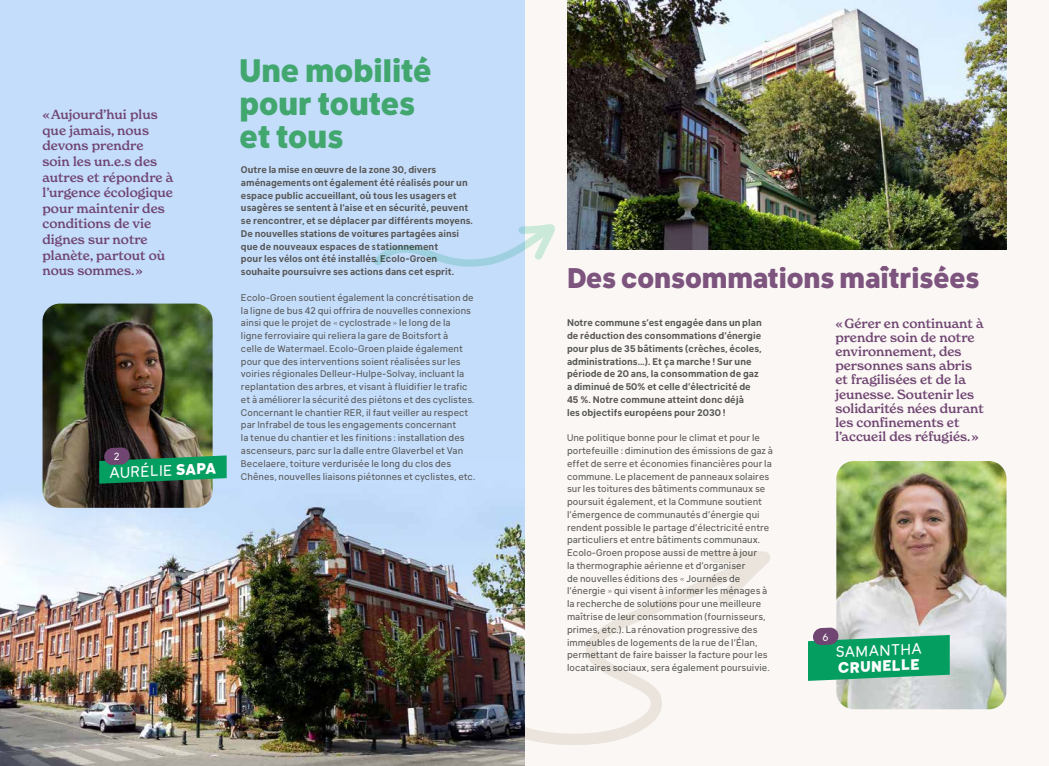
<style>
.page{position:relative;width:1049px;height:766px;background:#fff}
.page>*{position:absolute;margin:0;border:0;box-sizing:border-box;transform-origin:0 0}
.t1{font:800 32px/32.6px "Klima";color:#42a66f}
.t2{font:800 28px "Klima";color:#7d547e}
.t3{font:15px "Klima";color:#fff}
.t4{font:800 15px "Klima";color:#fff}
.t5{font:500 13px/15.6px "New Spirit";color:#704572}
.t6{font:9.5px/12.8px "Klima";letter-spacing:.005em;color:#575756}
.t7{font:700 9.5px/12.8px "Klima";letter-spacing:.005em;color:#575756}
.s1{font-weight:800}
.s2{font-weight:300}
</style>
<div class="page">
<div style="left:524px;top:0;width:525px;height:765px;background:#faf7f4"></div>
<img style="left:836px;top:461px;width:170px;height:248px">
<div style="left:0;top:0;width:524px;height:765px;background:#c4ddfb"></div>
<img style="left:0;top:506px;width:524px;height:259px">
<img style="left:567px;top:0;width:439px;height:249px">
<svg style="left:505px;top:556px;width:220px;height:189px"></svg>
<svg style="left:709px;top:551px;width:61px;height:52px"></svg>
<svg style="left:374px;top:224px;width:181px;height:42px"></svg>
<img style="left:43px;top:303px;width:170px;height:100px">
<svg style="left:808px;top:627px;width:142px;height:53px;background:#38a67c"></svg>
<img style="left:0;top:403px;width:227px;height:184px">
<h3 class="t5" style="left:43px;top:107px;width:132px">«Aujourd’hui plus que jamais, nous devons prendre soin les un.e.s des autres et répondre à l’urgence écologique pour maintenir des conditions de vie dignes sur notre planète, partout où nous sommes.»</h3>
<h3 class="t3" style="left:109px;top:460px;width:108px;rotate:-3deg">AURÉLIE <span class="s1">SAPA</span></h3>
<h1 class="t1" style="left:240px;top:51px;width:194px">Une mobilité pour toutes et tous</h1>
<p class="t7" style="left:241px;top:162px;width:234px">Outre la mise en œuvre de la zone 30, divers aménagements ont également été réalisés pour un espace public accueillant, où tous les usagers et usagères se sentent à l’aise et en sécurité, peuvent se rencontrer, et se déplacer par différents moyens.<br>De nouvelles stations de voitures partagées ainsi que de nouveaux espaces de stationnement<br>pour les vélos ont été installés. Ecolo-Groen souhaite poursuivre ses actions dans cet esprit.</p>
<p class="t6" style="left:241px;top:290px;width:236px">Ecolo-Groen soutient également la concrétisation de la ligne de bus 42 qui offrira de nouvelles connexions ainsi que le projet de <span class="s2">«</span>cyclostrade<span class="s2">»</span> le long de la<br>ligne ferroviaire qui reliera la gare de Boitsfort à<br>celle de Watermael. Ecolo-Groen plaide également pour que des interventions soient réalisées sur les voiries régionales Delleur-Hulpe-Solvay, incluant la replantation des arbres, et visant à fluidifier le trafic et à améliorer la sécurité des piétons et des cyclistes.<br>Concernant le chantier RER, il faut veiller au respect par Infrabel de tous les engagements concernant<br>la tenue du chantier et les finitions : installation des ascenseurs, parc sur la dalle entre Glaverbel et Van Becelaere, toiture verdurisée le long du clos des Chênes, nouvelles liaisons piétonnes et cyclistes, etc.</p>
<h2 class="t2" style="left:567px;top:253px;width:414px">Des consommations maîtrisées</h2>
<p class="t7" style="left:567px;top:315px;width:196px">Notre commune s’est engagée dans un plan de réduction des consommations d’énergie pour plus de 35 bâtiments (crèches, écoles, administrations…). Et ça marche ! Sur une période de 20 ans, la consommation de gaz a diminué de 50% et celle d’électricité de 45 %. Notre commune atteint donc déjà<br>les objectifs européens pour 2030 !</p>
<p class="t6" style="left:567px;top:430px;width:207px">Une politique bonne pour le climat et pour le portefeuille : diminution des émissions de gaz à effet de serre et économies financières pour la commune. Le placement de panneaux solaires sur les toitures des bâtiments communaux se poursuit également, et la Commune soutient l’émergence de communautés d’énergie qui rendent possible le partage d’électricité entre particuliers et entre bâtiments communaux.<br>Ecolo-Groen propose aussi de mettre à jour<br>la thermographie aérienne et d’organiser<br>de nouvelles éditions des <span class="s2">«</span> Journées de l’énergie <span class="s2">»</span> qui visent à informer les ménages à la recherche de solutions pour une meilleure maîtrise de leur consommation (fournisseurs, primes, etc.). La rénovation progressive des immeubles de logements de la rue de l’Élan, permettant de faire baisser la facture pour les locataires sociaux, sera également poursuivie.</p>
<h3 class="t5" style="left:835px;top:316px;width:150px;line-height:14.2px">«Gérer en continuant à prendre soin de notre environnement, des personnes sans abris et fragilisées et de la jeunesse. Soutenir les solidarités nées durant les confinements et l’accueil des réfugiés.»</h3>
<h3 class="t3" style="left:835px;top:640px;width:88px;rotate:-3deg">SAMANTHA</h3>
<h3 class="t4" style="left:837px;top:654px;width:83px;rotate:-3deg">CRUNELLE</h3>
</div>
